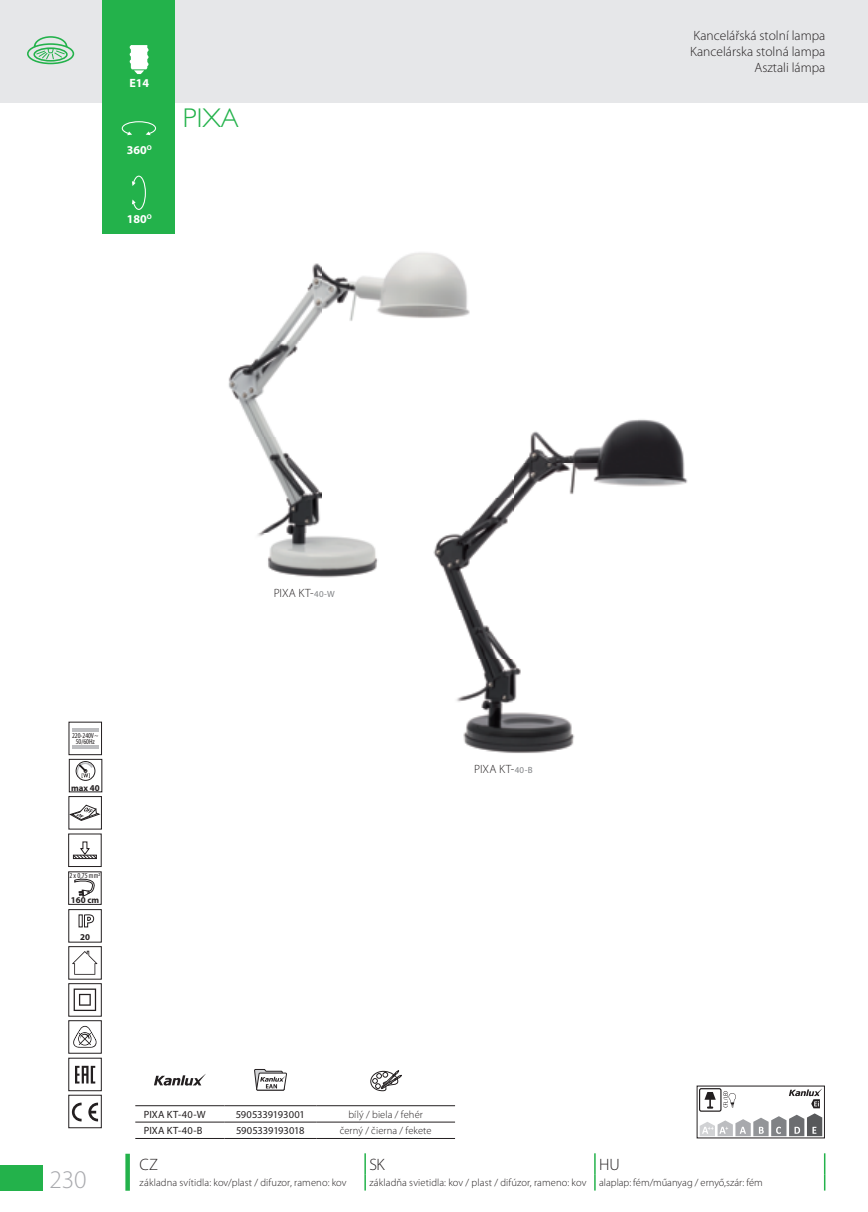
<style>
.page{position:relative;width:868px;height:1212px;background:#fff}
.page>*{position:absolute;margin:0;border:0;box-sizing:border-box;transform-origin:0 0}
.t1{font:300 27px "Gill Sans";color:#23b24b}
.t2{font:300 25.5px "Myriad Pro";color:#a8a9ad}
.t3{font:300 16.5px "Myriad Pro";color:#231f20}
.t4{font:300 13.5px/16.2px "Myriad Pro";color:#231f20;text-align:right}
.t5{font:300 12px "Myriad Pro";letter-spacing:.01em;color:#231f20}
.t6{font:700 12px "Myriad Pro";color:#fff}
.t7{font:300 10.5px "Myriad Pro";letter-spacing:.005em;color:#231f20}
.t8{font:10.5px "Myriad Pro";letter-spacing:-.005em;color:#231f20}
.t9{font:700 8.85px "Myriad Pro";color:#231f20}
.t10{font:condensed 7.65px "Myriad Pro";color:#231f20}
.t11{font:condensed 7.5px/6.3px "Myriad Pro";letter-spacing:-.01em;color:#231f20;text-align:center}
.s1{font-weight:400;font-size:9px;color:#808285}
</style>
<div class="page">
<div style="left:0;top:0;width:867px;height:102px;background:#e6e7e9"></div>
<div style="left:0;top:1165px;width:43px;height:26px;background:#23b24b"></div>
<div style="left:102px;top:0;width:72px;height:234px;background:#23b24b"></div>
<svg style="left:27px;top:36px;width:48px;height:29px"></svg>
<div style="left:125px;top:1154px;width:5px;height:37px;background:#23b24b"></div>
<hr style="left:364px;top:1153px;width:2px;height:21px;background:#23b24b">
<svg style="left:364px;top:1174px;width:2px;height:16px"></svg>
<hr style="left:823px;top:1153px;width:2px;height:21px;background:#23b24b">
<svg style="left:594px;top:1153px;width:1px;height:37px"></svg>
<svg style="left:823px;top:1174px;width:2px;height:16px"></svg>
<img style="left:228px;top:252px;width:242px;height:185px">
<img style="left:257px;top:437px;width:121px;height:141px">
<img style="left:514px;top:419px;width:174px;height:91px">
<img style="left:448px;top:581px;width:127px;height:172px">
<img style="left:432px;top:415px;width:82px;height:166px">
<svg style="left:71px;top:805px;width:28px;height:16px"></svg>
<div style="left:69px;top:796px;width:33px;height:33px;border:1px solid #231f20"></div>
<svg style="left:74px;top:878px;width:21px;height:19px"></svg>
<svg style="left:73px;top:841px;width:24px;height:18px"></svg>
<div style="left:68px;top:834px;width:33px;height:33px;border:1px solid #231f20"></div>
<hr style="left:135px;top:1105px;width:89px;height:1px;background:#231f20">
<hr style="left:224px;top:1105px;width:92px;height:1px;background:#231f20">
<hr style="left:316px;top:1105px;width:139px;height:1px;background:#231f20">
<hr style="left:135px;top:1122px;width:89px;height:1px;background:#231f20">
<hr style="left:224px;top:1122px;width:92px;height:1px;background:#231f20">
<hr style="left:316px;top:1122px;width:139px;height:1px;background:#231f20">
<hr style="left:135px;top:1138px;width:89px;height:1px;background:#231f20">
<hr style="left:224px;top:1138px;width:92px;height:1px;background:#231f20">
<hr style="left:316px;top:1138px;width:139px;height:1px;background:#231f20">
<svg style="left:154px;top:1074px;width:52px;height:11px"></svg>
<svg style="left:254px;top:1069px;width:33px;height:21px"></svg>
<svg style="left:370px;top:1070px;width:32px;height:21px"></svg>
<svg style="left:130px;top:45px;width:18px;height:29px"></svg>
<svg style="left:122px;top:121px;width:34px;height:14px"></svg>
<svg style="left:132px;top:176px;width:14px;height:34px"></svg>
<svg style="left:79px;top:914px;width:15px;height:13px"></svg>
<svg style="left:72px;top:951px;width:25px;height:24px"></svg>
<svg style="left:74px;top:988px;width:22px;height:23px"></svg>
<svg style="left:72px;top:1102px;width:10px;height:19px"></svg>
<svg style="left:88px;top:1102px;width:10px;height:19px"></svg>
<svg style="left:73px;top:1026px;width:24px;height:22px"></svg>
<hr style="left:72px;top:728px;width:26px;height:4px;background:#bcbdc0">
<hr style="left:72px;top:745px;width:26px;height:4px;background:#bcbdc0">
<div style="left:69px;top:722px;width:33px;height:33px;border:1px solid #231f20"></div>
<svg style="left:75px;top:1066px;width:20px;height:17px"></svg>
<svg style="left:699px;top:1088px;width:123px;height:48px"></svg>
<div style="left:76px;top:761px;width:19px;height:20px;border:1px solid #231f20;border-radius:50%"></div>
<svg style="left:77px;top:762px;width:16px;height:16px"></svg>
<div style="left:69px;top:759px;width:33px;height:33px;border:1px solid #231f20"></div>
<p class="t6" style="left:129px;top:75px;width:21px">E14</p>
<p class="t6" style="left:127px;top:142px;width:27px">360<sup>O</sup></p>
<p class="t6" style="left:127px;top:211px;width:26px">180<sup>O</sup></p>
<h1 class="t1" style="left:183px;top:102px;width:57px">PIXA</h1>
<p class="t4" style="left:690px;top:27px;width:137px">Kancelářská stolní lampa<br>Kancelárska stolná lampa<br>Asztali lámpa</p>
<p class="t11" style="left:72px;top:732px;width:28px">220-240V~<br>50/60Hz</p>
<p class="t9" style="left:71px;top:782px;width:30px">max 40</p>
<p class="t10" style="left:69px;top:871px;width:32px">2 x 0,75 mm2</p>
<p class="t9" style="left:71px;top:894px;width:30px">160 cm</p>
<p class="t9" style="left:80px;top:931px;width:11px">20</p>
<p class="t5" style="left:274px;top:586px;width:62px">PIXA KT-<span class="s1">40-W</span></p>
<p class="t5" style="left:474px;top:762px;width:60px">PIXA KT-<span class="s1">40-B</span></p>
<h2 class="t2" style="left:49px;top:1164px;width:39px">230</h2>
<p class="t8" style="left:144px;top:1108px;width:63px">PIXA KT-40-W</p>
<p class="t8" style="left:236px;top:1108px;width:71px">5905339193001</p>
<p class="t7" style="left:348px;top:1108px;width:76px">bílý / biela / fehér</p>
<p class="t8" style="left:144px;top:1124px;width:60px">PIXA KT-40-B</p>
<p class="t8" style="left:236px;top:1124px;width:70px">5905339193018</p>
<p class="t7" style="left:340px;top:1124px;width:93px">černý / čierna / fekete</p>
<h3 class="t3" style="left:140px;top:1154px;width:20px">CZ</h3>
<h3 class="t3" style="left:369px;top:1154px;width:17px">SK</h3>
<h3 class="t3" style="left:599px;top:1154px;width:22px">HU</h3>
<p class="t7" style="left:140px;top:1176px;width:208px">základna svítidla: kov/plast / difuzor, rameno: kov</p>
<p class="t7" style="left:369px;top:1176px;width:395px">základňa svietidla: kov / plast / difúzor, rameno: kov alaplap: fém/műanyag / ernyő,szár: fém</p>
</div>
